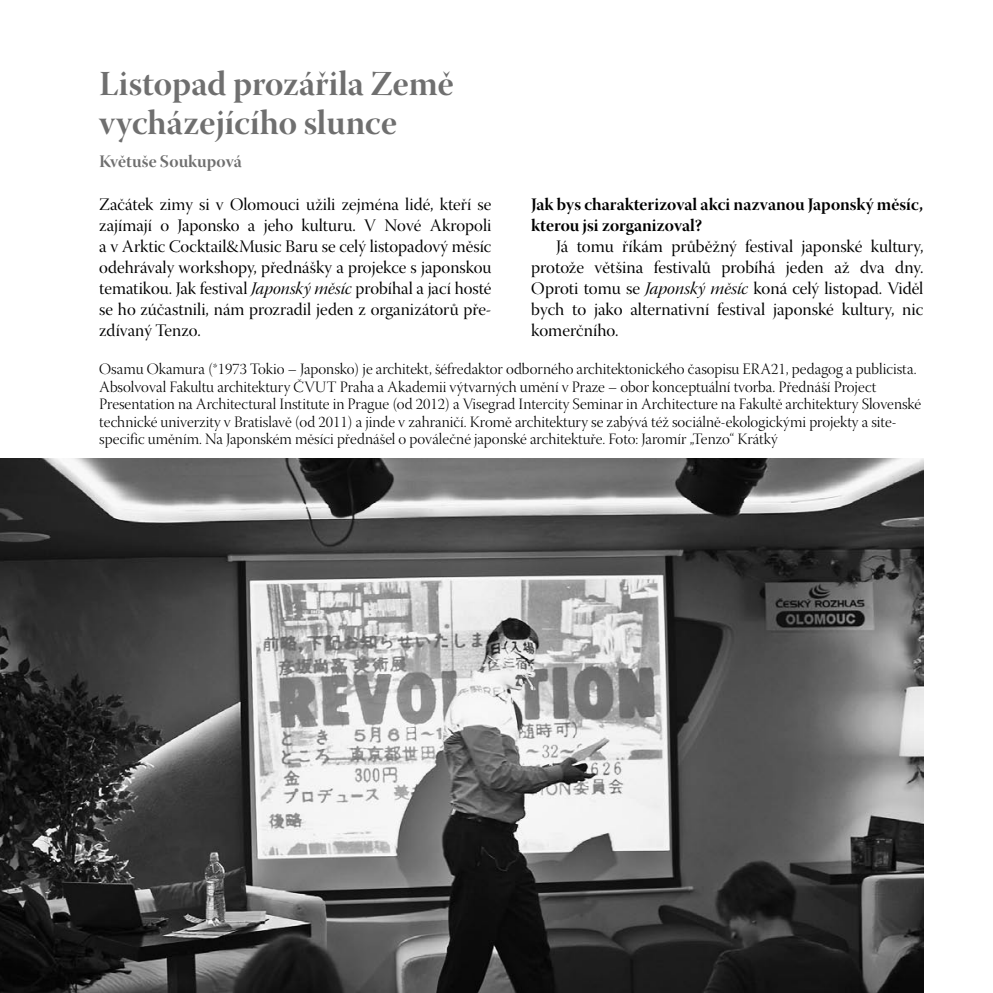
<style>
.page{position:relative;width:993px;height:993px;background:#fff}
.page>*{position:absolute;margin:0;border:0;box-sizing:border-box;transform-origin:0 0}
.t1{font:35px/38.5px "Warnock Pro Bold Disp";color:#6f6f6f}
.t2{font:17.5px/21px "Warnock Pro Disp";color:#000;text-align:justify}
.t3{font:17.5px/21px "Warnock Pro Bold Disp";color:#000}
.t4{font:17.5px "Warnock Pro Bold Disp";letter-spacing:.005em;color:#6f6f6f}
.t5{font:15.75px/17.5px "Warnock Pro Light Disp";color:#000}
.s1{font-family:"Warnock Pro It Disp"}
</style>
<div class="page">
<img style="left:0;top:458px;width:923px;height:534px">
<h1 class="t1" style="left:99px;top:64px;width:356px">Listopad prozářila Země vycházejícího slunce</h1>
<p class="t4" style="left:99px;top:151px;width:144px">Květuše Soukupová</p>
<p class="t2" style="left:99px;top:196px;width:393px">Začátek zimy si v Olomouci užili zejména lidé, kteří se zajímají o Japonsko a jeho kulturu. V Nové Akropoli a v Arktic Cocktail&amp;Music Baru se celý listopadový měsíc odehrávaly workshopy, přednášky a projekce s japonskou tematikou. Jak festival <span class="s1">Japonský měsíc</span> probíhal a jací hosté se ho zúčastnili, nám prozradil jeden z organizátorů pře&shy;zdívaný Tenzo.</p>
<p class="t3" style="left:531px;top:193px;width:393px">Jak bys charakterizoval akci nazvanou Japonský měsíc, kterou jsi zorganizoval?</p>
<p class="t2" style="left:531px;top:238px;width:393px;text-indent:25px">Já tomu říkám průběžný festival japonské kultury, protože většina festivalů probíhá jeden až dva dny.<br>Oproti tomu se <span class="s1">Japonský měsíc</span> koná celý listopad. Viděl bych to jako alternativní festival japonské kultury, nic komerčního.</p>
<p class="t5" style="left:99px;top:361px;width:823px">Osamu Okamura (*1973 Tokio – Japonsko) je architekt, šéfredaktor odborného architektonického časopisu ERA21, pedagog a publicista.<br>Absolvoval Fakultu architektury ČVUT Praha a Akademii výtvarných umění v Praze – obor konceptuální tvorba. Přednáší Project Presentation na Architectural Institute in Prague (od 2012) a Visegrad Intercity Seminar in Architecture na Fakultě architektury Slovenské technické univerzity v Bratislavě (od 2011) a jinde v zahraničí. Kromě architektury se zabývá též sociálně-ekologickými projekty a site&shy;specific uměním. Na Japonském měsíci přednášel o poválečné japonské architektuře. Foto: Jaromír „Tenzo“ Krátký</p>
</div>
